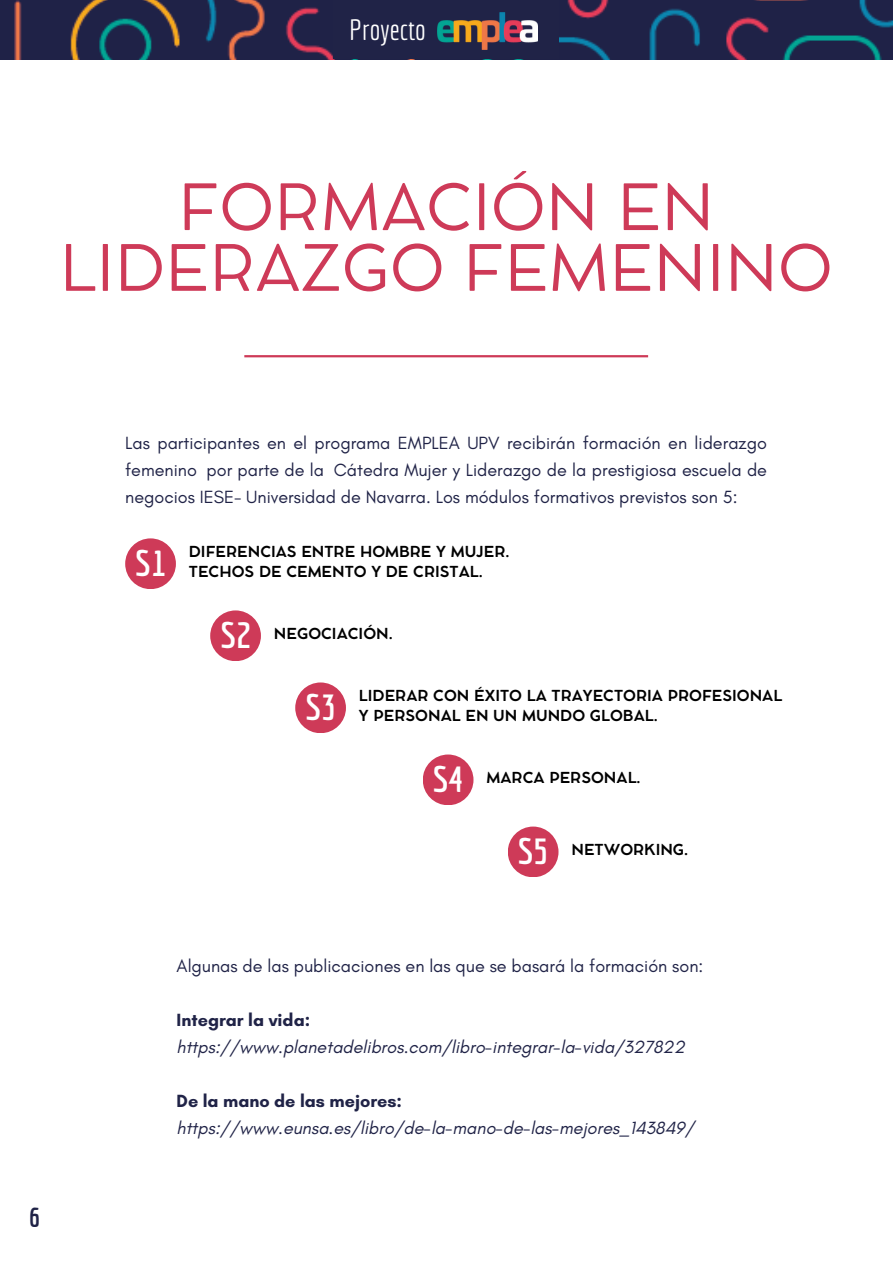
<style>
.page{position:relative;width:893px;height:1264px;background:#fff}
.page>*{position:absolute;margin:0;border:0;box-sizing:border-box;transform-origin:0 0}
.t1{font:63px/60.8px "Cocomat Pro";color:#ce3a58;text-align:center}
.t2{font:700 36px "Economica";color:#fff}
.t3{font:28.5px "Economica";color:#fff}
.t4{font:700 27px "Economica";color:#202347}
.t5{font:18px/27px "Glacial Indifference";color:#202347;text-align:justify}
.t6{font:italic 18px "Glacial Indifference";color:#202347}
.t7{font:700 18px "Glacial Indifference";color:#202347}
.t8{font:700 15px/20.2px "Cocomat Pro";color:#000}
</style>
<div class="page">
<img style="left:0;top:0;width:892px;height:59px">
<div style="left:333px;top:0;width:226px;height:59px;background:#202347"></div>
<img style="left:438px;top:13px;width:100px;height:37px">
<hr style="left:244px;top:355px;width:404px;height:2px;background:#ce3a58">
<div style="left:125px;top:538px;width:51px;height:51px;background:#ce3a58;border-radius:50%"></div>
<div style="left:210px;top:610px;width:51px;height:51px;background:#ce3a58;border-radius:50%"></div>
<div style="left:295px;top:682px;width:51px;height:51px;background:#ce3a58;border-radius:50%"></div>
<div style="left:422px;top:754px;width:51px;height:51px;background:#ce3a58;border-radius:50%"></div>
<div style="left:507px;top:826px;width:51px;height:51px;background:#ce3a58;border-radius:50%"></div>
<h3 class="t3" style="left:349px;top:13px;width:78px">Proyecto</h3>
<h1 class="t1" style="left:59px;top:182px;width:774px">FORMACIÓN EN<br>LIDERAZGO FEMENINO</h1>
<h3 class="t4" style="left:29px;top:1200px;width:13px">6</h3>
<p class="t5" style="left:125px;top:429px;width:643px">Las participantes en el programa EMPLEA UPV recibirán formación en liderazgo femenino por parte de la Cátedra Mujer y Liderazgo de la prestigiosa escuela de negocios IESE- Universidad de Navarra. Los módulos formativos previstos son 5:</p>
<h2 class="t2" style="left:135px;top:542px;width:32px">S1</h2>
<p class="t8" style="left:189px;top:542px;width:322px">DIFERENCIAS ENTRE HOMBRE Y MUJER.<br>TECHOS DE CEMENTO Y DE CRISTAL.</p>
<h2 class="t2" style="left:220px;top:614px;width:32px">S2</h2>
<p class="t8" style="left:274px;top:625px;width:120px">NEGOCIACIÓN.</p>
<h2 class="t2" style="left:305px;top:686px;width:32px">S3</h2>
<p class="t8" style="left:359px;top:687px;width:425px">LIDERAR CON ÉXITO LA TRAYECTORIA PROFESIONAL<br>Y PERSONAL EN UN MUNDO GLOBAL.</p>
<h2 class="t2" style="left:433px;top:758px;width:32px">S4</h2>
<p class="t8" style="left:486px;top:769px;width:156px">MARCA PERSONAL.</p>
<h2 class="t2" style="left:518px;top:830px;width:32px">S5</h2>
<p class="t8" style="left:571px;top:841px;width:118px">NETWORKING.</p>
<p class="t5" style="left:176px;top:952px;width:528px">Algunas de las publicaciones en las que se basará la formación son:</p>
<p class="t7" style="left:176px;top:1008px;width:135px">Integrar la vida:</p>
<p class="t6" style="left:176px;top:1035px;width:509px">https://www.planetadelibros.com/libro-integrar-la-vida/327822</p>
<p class="t7" style="left:176px;top:1089px;width:227px">De la mano de las mejores:</p>
<p class="t6" style="left:176px;top:1116px;width:519px">https://www.eunsa.es/libro/de-la-mano-de-las-mejores_143849/</p>
</div>
